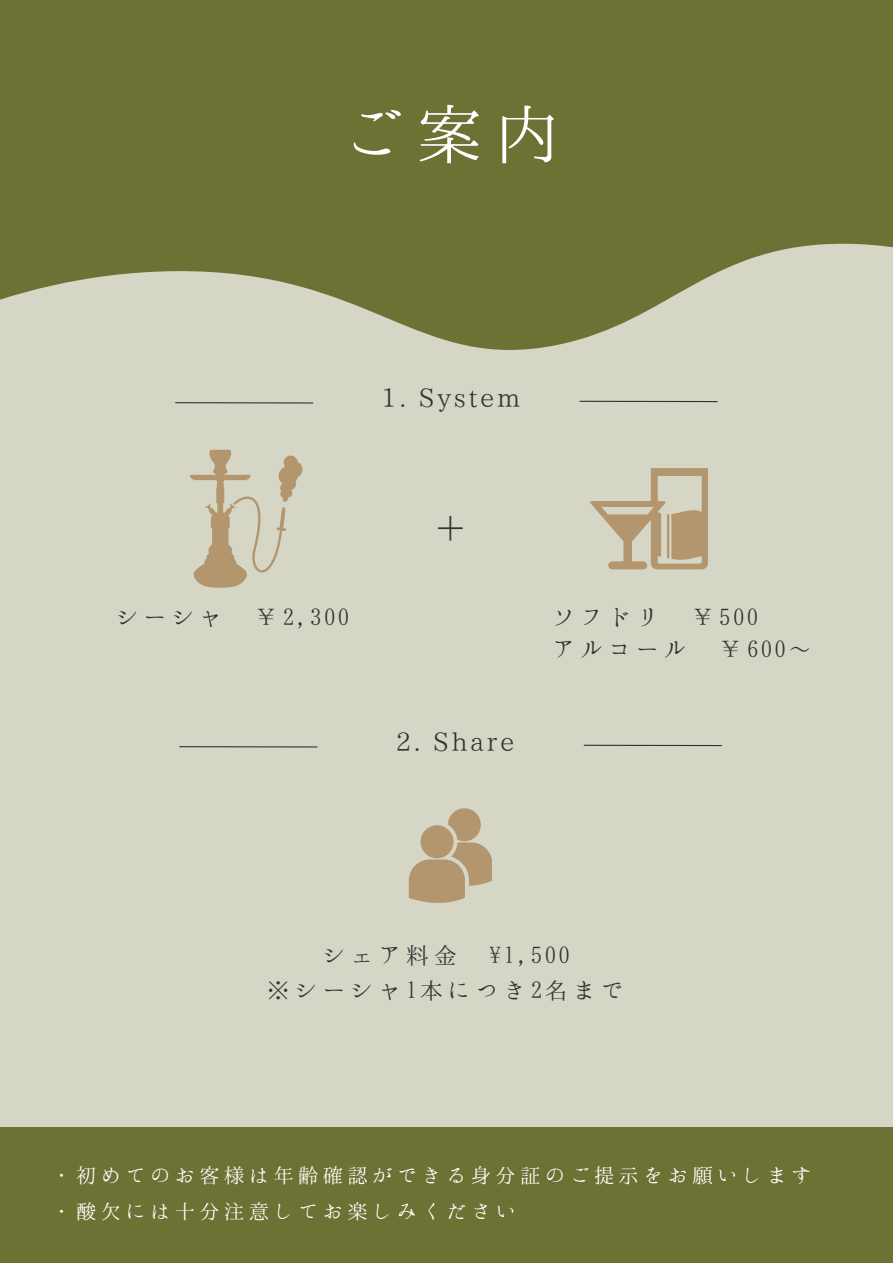
<style>
.page{position:relative;width:893px;height:1264px;background:#fff}
.page>*{position:absolute;margin:0;border:0;box-sizing:border-box;transform-origin:0 0}
.t1{font:72px "Hannari Mincho";color:#fff}
.t2{font:36px "IP Aex Mincho";color:#323232}
.t3{font:25.5px "Hannari Mincho";letter-spacing:.09em;color:#323232}
.t4{font:25.5px "IP Aex Mincho";letter-spacing:.11em;color:#323232}
.t5{font:22.5px "Hannari Mincho";letter-spacing:.095em;color:#fff}
</style>
<div class="page">
<div style="left:0;top:0;width:892px;height:1262px;background:#6d7133"></div>
<div style="left:0;top:244px;width:892px;height:882px;background:#d5d6c5"></div>
<hr style="left:579px;top:401px;width:138px;height:1px;background:#323232">
<hr style="left:175px;top:402px;width:138px;height:1px;background:#323232">
<svg style="left:190px;top:450px;width:112px;height:138px;background:#cbc4ad"></svg>
<svg style="left:590px;top:468px;width:118px;height:101px;background:#c6b99e"></svg>
<hr style="left:583px;top:744px;width:138px;height:2px;background:#323232">
<hr style="left:179px;top:746px;width:138px;height:1px;background:#323232">
<svg style="left:409px;top:808px;width:83px;height:94px;background:#bfad8d"></svg>
<p class="t1" style="left:339px;top:95px;width:228px">ご案内</p>
<p class="t4" style="left:381px;top:385px;width:140px">1. System</p>
<p class="t3" style="left:116px;top:603px;width:235px">シーシャ ￥2,300</p>
<p class="t2" style="left:432px;top:510px;width:37px">＋</p>
<p class="t4" style="left:395px;top:728px;width:120px">2. Share</p>
<p class="t3" style="left:552px;top:603px;width:207px">ソフドリ ￥500</p>
<p class="t3" style="left:552px;top:635px;width:256px">アルコール ￥600～</p>
<p class="t3" style="left:322px;top:942px;width:134px">シェア料金</p>
<p class="t3" style="left:489px;top:942px;width:82px">\1,500</p>
<p class="t3" style="left:267px;top:976px;width:360px">※シーシャ1本につき2名まで</p>
<p class="t5" style="left:52px;top:1163px;width:763px">・初めてのお客様は年齢確認ができる身分証のご提示をお願いします</p>
<p class="t5" style="left:52px;top:1199px;width:467px">・酸欠には十分注意してお楽しみください</p>
</div>
